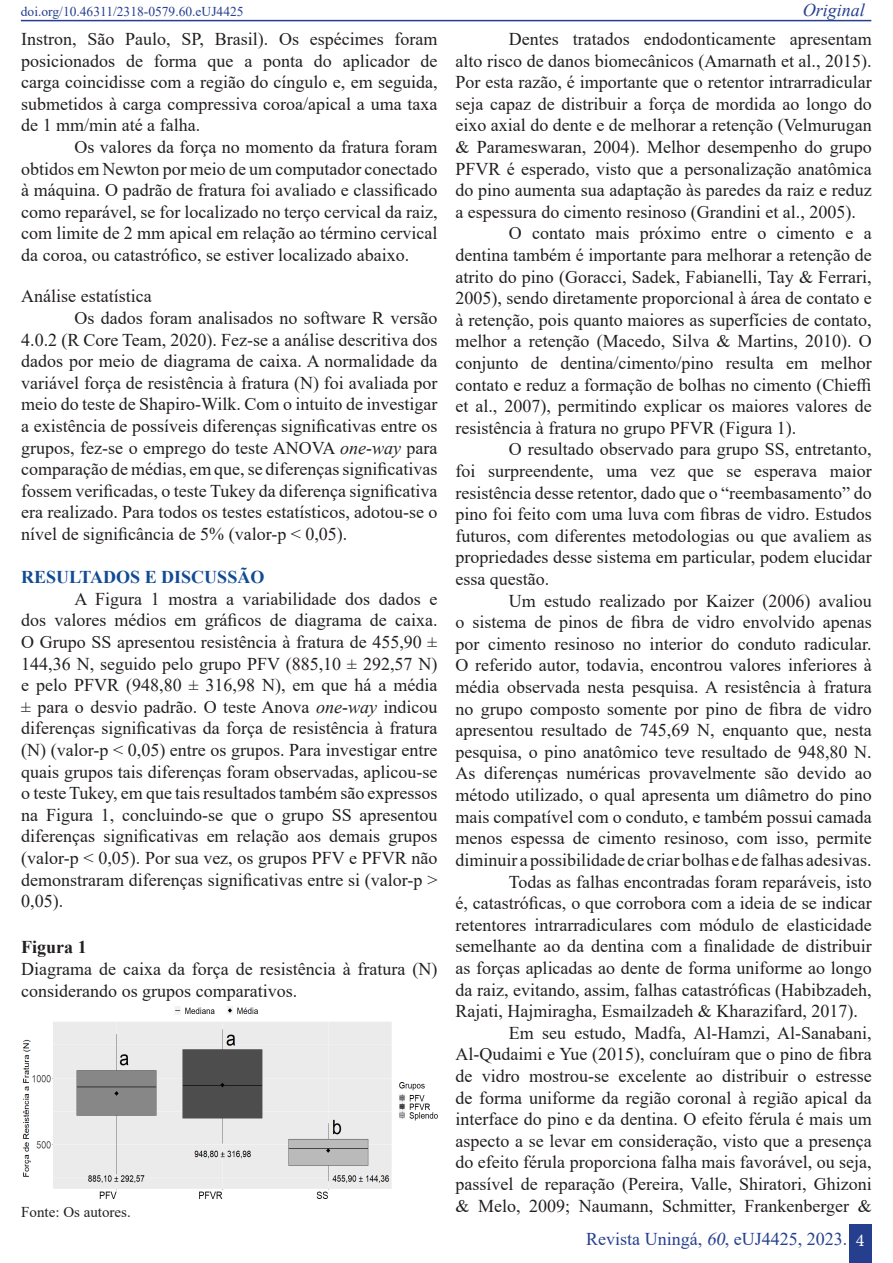
<style>
.page{position:relative;width:893px;height:1263px;background:#fff}
.page>*{position:absolute;margin:0;border:0;box-sizing:border-box;transform-origin:0 0}
.t1{font:18px/21.6px "Times New Roman";color:#231f20;text-align:justify}
.t2{font:18px "Times New Roman";color:#253f8e}
.t3{font:700 18px "Times New Roman";color:#124b93}
.t4{font:italic 18px "Times New Roman";color:#253f8e}
.t5{font:700 18px "Times New Roman";color:#231f20}
.t6{font:15px "Times New Roman";color:#231f20}
.t7{font:13.5px "Times New Roman";color:#253f8e}
.s1{font-style:italic}
.s2{color:#fff}
.s3{font-family:"Minion Pro";color:#fff}
</style>
<div class="page">
<hr style="left:21px;top:20px;width:850px;height:1px;background:#253f8e">
<div style="left:849px;top:1224px;width:23px;height:39px;background:#253f8e"></div>
<img style="left:23px;top:1006px;width:414px;height:193px">
<p class="t7" style="left:21px;top:2px;width:224px">doi.org/10.46311/2318-0579.60.eUJ4425</p>
<p class="t4" style="left:803px;top:-3px;width:64px">Original</p>
<p class="t1" style="left:21px;top:28px;width:418px">Instron, São Paulo, SP, Brasil). Os espécimes foram posicionados de forma que a ponta do aplicador de carga coincidisse com a região do cíngulo e, em seguida, submetidos à carga compressiva coroa/apical a uma taxa de 1 mm/min até a falha.</p>
<p class="t1" style="left:21px;top:136px;width:418px;text-indent:53px">Os valores da força no momento da fratura foram obtidos em Newton por meio de um computador conectado à máquina. O padrão de fratura foi avaliado e classificado como reparável, se for localizado no terço cervical da raiz, com limite de 2 mm apical em relação ao término cervical da coroa, ou catastrófico, se estiver localizado abaixo.</p>
<p class="t1" style="left:21px;top:285px;width:132px">Análise estatística</p>
<p class="t1" style="left:21px;top:307px;width:418px;text-indent:53px">Os dados foram analisados no software R versão 4.0.2 (R Core Team, 2020). Fez-se a análise descritiva dos dados por meio de diagrama de caixa. A normalidade da variável força de resistência à fratura (N) foi avaliada por meio do teste de Shapiro-Wilk. Com o intuito de investigar a existência de possíveis diferenças significativas entre os grupos, fez-se o emprego do teste ANOVA <span class="s1">one-way</span> para comparação de médias, em que, se diferenças significativas fossem verificadas, o teste Tukey da diferença significativa era realizado. Para todos os testes estatísticos, adotou-se o nível de significância de 5% (valor-p &lt; 0,05).</p>
<p class="t3" style="left:21px;top:564px;width:245px">RESULTADOS E DISCUSSÃO</p>
<p class="t1" style="left:21px;top:587px;width:418px;text-indent:53px">A Figura 1 mostra a variabilidade dos dados e dos valores médios em gráficos de diagrama de caixa.<br>O Grupo SS apresentou resistência à fratura de 455,90 ± 144,36 N, seguido pelo grupo PFV (885,10 ± 292,57 N) e pelo PFVR (948,80 ± 316,98 N), em que há a média ± para o desvio padrão. O teste Anova <span class="s1">one-way</span> indicou diferenças significativas da força de resistência à fratura (N) (valor-p &lt; 0,05) entre os grupos. Para investigar entre quais grupos tais diferenças foram observadas, aplicou-se o teste Tukey, em que tais resultados também são expressos na Figura 1, concluindo-se que o grupo SS apresentou diferenças significativas em relação aos demais grupos (valor-p &lt; 0,05). Por sua vez, os grupos PFV e PFVR não demonstraram diferenças significativas entre si (valor-p &gt; 0,05).</p>
<p class="t5" style="left:21px;top:934px;width:67px">Figura 1</p>
<p class="t1" style="left:21px;top:957px;width:418px">Diagrama de caixa da força de resistência à fratura (N) considerando os grupos comparativos.</p>
<p class="t6" style="left:21px;top:1201px;width:111px">Fonte: Os autores.</p>
<p class="t1" style="left:455px;top:28px;width:418px;text-indent:53px">Dentes tratados endodonticamente apresentam alto risco de danos biomecânicos (Amarnath et al., 2015).<br>Por esta razão, é importante que o retentor intrarradicular seja capaz de distribuir a força de mordida ao longo do eixo axial do dente e de melhorar a retenção (Velmurugan &amp; Parameswaran, 2004). Melhor desempenho do grupo PFVR é esperado, visto que a personalização anatômica do pino aumenta sua adaptação às paredes da raiz e reduz a espessura do cimento resinoso (Grandini et al., 2005).</p>
<p class="t1" style="left:455px;top:222px;width:418px;text-indent:53px">O contato mais próximo entre o cimento e a dentina também é importante para melhorar a retenção de atrito do pino (Goracci, Sadek, Fabianelli, Tay &amp; Ferrari, 2005), sendo diretamente proporcional à área de contato e à retenção, pois quanto maiores as superfícies de contato, melhor a retenção (Macedo, Silva &amp; Martins, 2010). O conjunto de dentina/cimento/pino resulta em melhor contato e reduz a formação de bolhas no cimento (Chieffi et al., 2007), permitindo explicar os maiores valores de resistência à fratura no grupo PFVR (Figura 1).</p>
<p class="t1" style="left:455px;top:438px;width:418px;text-indent:53px">O resultado observado para grupo SS, entretanto, foi surpreendente, uma vez que se esperava maior resistência desse retentor, dado que o “reembasamento” do pino foi feito com uma luva com fibras de vidro. Estudos futuros, com diferentes metodologias ou que avaliem as propriedades desse sistema em particular, podem elucidar essa questão.</p>
<p class="t1" style="left:455px;top:589px;width:418px;text-indent:53px">Um estudo realizado por Kaizer (2006) avaliou o sistema de pinos de fibra de vidro envolvido apenas por cimento resinoso no interior do conduto radicular.<br>O referido autor, todavia, encontrou valores inferiores à média observada nesta pesquisa. A resistência à fratura no grupo composto somente por pino de fibra de vidro apresentou resultado de 745,69 N, enquanto que, nesta pesquisa, o pino anatômico teve resultado de 948,80 N.<br>As diferenças numéricas provavelmente são devido ao método utilizado, o qual apresenta um diâmetro do pino mais compatível com o conduto, e também possui camada menos espessa de cimento resinoso, com isso, permite diminuir a possibilidade de criar bolhas e de falhas adesivas.</p>
<p class="t1" style="left:455px;top:870px;width:418px;text-indent:53px">Todas as falhas encontradas foram reparáveis, isto é, catastróficas, o que corrobora com a ideia de se indicar retentores intrarradiculares com módulo de elasticidade semelhante ao da dentina com a finalidade de distribuir as forças aplicadas ao dente de forma uniforme ao longo da raiz, evitando, assim, falhas catastróficas (Habibzadeh, Rajati, Hajmiragha, Esmailzadeh &amp; Kharazifard, 2017).</p>
<p class="t1" style="left:455px;top:1021px;width:418px;text-indent:53px">Em seu estudo, Madfa, Al-Hamzi, Al-Sanabani, Al-Qudaimi e Yue (2015), concluíram que o pino de fibra de vidro mostrou-se excelente ao distribuir o estresse de forma uniforme da região coronal à região apical da interface do pino e da dentina. O efeito férula é mais um aspecto a se levar em consideração, visto que a presença do efeito férula proporciona falha mais favorável, ou seja, passível de reparação (Pereira, Valle, Shiratori, Ghizoni &amp; Melo, 2009; Naumann, Schmitter, Frankenberger &amp;</p>
<p class="t2" style="left:586px;top:1226px;width:280px">R<span class="s2">evi</span>sta Uningá, <span class="s1">60</span>, eUJ4425, 2023. <span class="s3">4</span></p>
</div>
